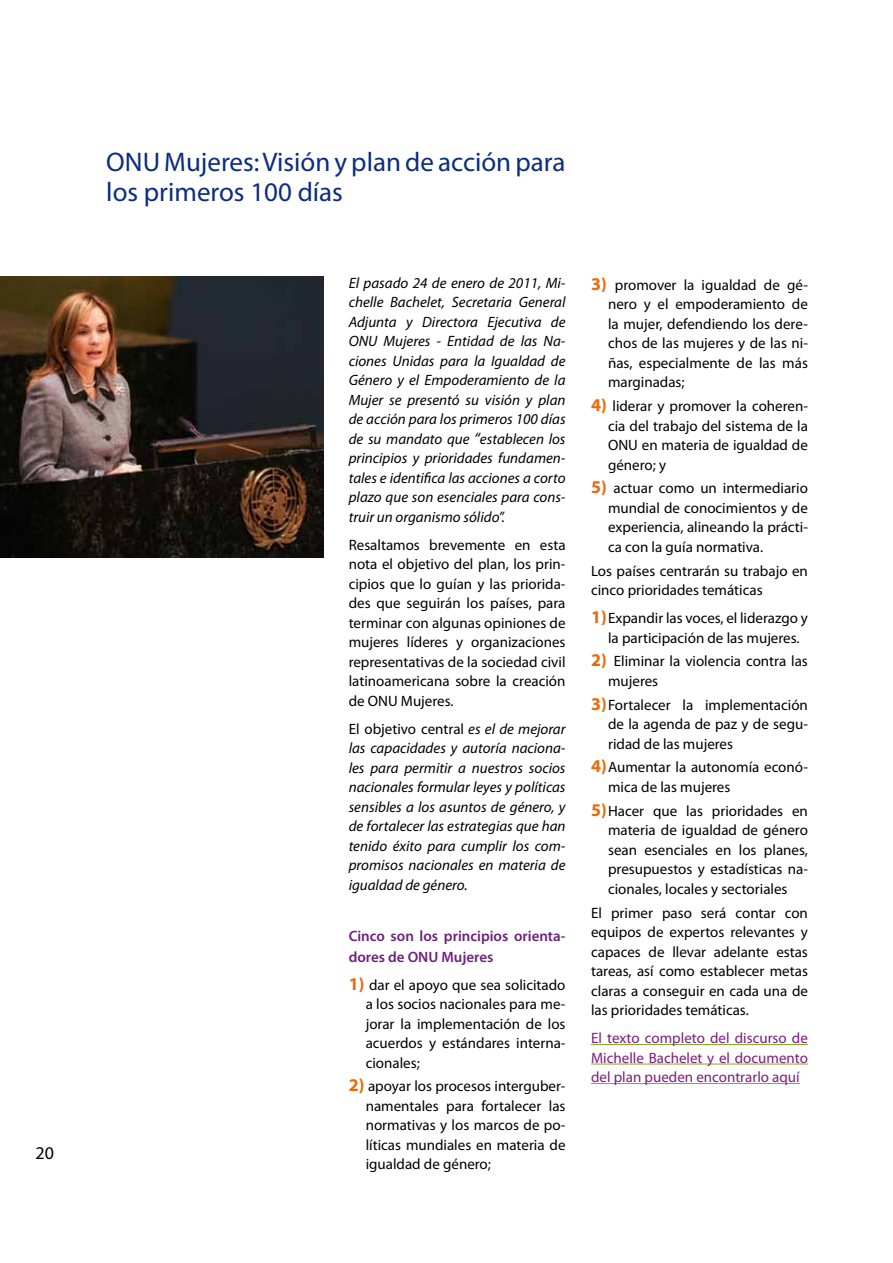
<style>
.page{position:relative;width:893px;height:1263px;background:#fff}
.page>*{position:absolute;margin:0;border:0;box-sizing:border-box;transform-origin:0 0}
.t1{font:27px/30px "Myriad Pro";color:#0c2c80}
.t2{font:18px "Myriad Pro";color:#000}
.t3{font:15px/19.5px "Myriad Pro";color:#000;text-align:justify}
.t4{font:italic 15px/19.5px "Myriad Pro";color:#000;text-align:justify}
.t5{font:15px/19.5px "Myriad Pro";color:#7d1b7d;text-align:justify}
.t6{font:600 15px/21px "Myriad Pro";color:#6d207d}
.s1{font-size:16.5px}
.s2{font-style:normal}
.s3{font-weight:700;font-size:18px;color:#eb690b}
</style>
<div class="page">
<hr style="left:591px;top:1044px;width:217px;height:1px;background:#7ead1f">
<hr style="left:591px;top:1064px;width:217px;height:1px;background:#7ead1f">
<hr style="left:591px;top:1083px;width:209px;height:1px;background:#7ead1f">
<img style="left:0;top:276px;width:323px;height:282px">
<p class="t2" style="left:35px;top:1142px;width:20px">20</p>
<h1 class="t1" style="left:106px;top:147px;width:461px">ONU Mujeres: Visión y plan de acción para los primeros 100 días</h1>
<p class="t4" style="left:349px;top:273px;width:218px">El pasado 24 de enero de 2011, Mi&shy;chelle Bachelet, Secretaria General Adjunta y Directora Ejecutiva de ONU Mujeres - Entidad de las Na&shy;ciones Unidas para la Igualdad de Género y el Empoderamiento de la Mujer se presentó su visión y plan de acción para los primeros 100 días de su mandato que <span class="s1">“</span>establecen los principios y prioridades fundamen&shy;tales e identifica las acciones a corto plazo que son esenciales para cons&shy;truir un organismo sólido”.</p>
<p class="t3" style="left:349px;top:535px;width:218px">Resaltamos brevemente en esta nota el objetivo del plan, los prin&shy;cipios que lo guían y las priorida&shy;des que seguirán los países, para terminar con algunas opiniones de mujeres líderes y organizaciones representativas de la sociedad civil latinoamericana sobre la creación de ONU Mujeres.</p>
<p class="t4" style="left:349px;top:719px;width:218px"><span class="s2">El objetivo central</span> es el de mejorar las capacidades y autoría naciona&shy;les para permitir a nuestros socios nacionales formular leyes y políticas sensibles a los asuntos de género, y de fortalecer las estrategias que han tenido éxito para cumplir los com&shy;promisos nacionales en materia de igualdad de género.</p>
<p class="t6" style="left:349px;top:924px;width:218px">Cinco son los principios orienta&shy;dores de ONU Mujeres</p>
<p class="t3" style="left:366px;top:974px;width:201px;text-indent:-17px"><span class="s3">1)</span> dar el apoyo que sea solicitado a los socios nacionales para me&shy;jorar la implementación de los acuerdos y estándares interna&shy;cionales;</p>
<p class="t3" style="left:366px;top:1076px;width:201px;text-indent:-17px"><span class="s3">2)</span> apoyar los procesos interguber&shy;namentales para fortalecer las normativas y los marcos de po&shy;líticas mundiales en materia de igualdad de género;</p>
<p class="t3" style="left:608px;top:275px;width:201px;text-indent:-17px"><span class="s3">3)</span> promover la igualdad de gé&shy;nero y el empoderamiento de la mujer, defendiendo los dere&shy;chos de las mujeres y de las ni&shy;ñas, especialmente de las más marginadas;</p>
<p class="t3" style="left:608px;top:396px;width:201px;text-indent:-17px"><span class="s3">4)</span> liderar y promover la coheren&shy;cia del trabajo del sistema de la ONU en materia de igualdad de género; y</p>
<p class="t3" style="left:608px;top:478px;width:201px;text-indent:-17px"><span class="s3">5)</span> actuar como un intermediario mundial de conocimientos y de experiencia, alineando la prácti&shy;ca con la guía normativa.</p>
<p class="t3" style="left:591px;top:561px;width:218px">Los países centrarán su trabajo en cinco prioridades temáticas</p>
<p class="t3" style="left:591px;top:608px;width:218px;text-align:center"><span class="s3">1)</span>Expandir las voces, el liderazgo y la participación de las mujeres.</p>
<p class="t3" style="left:608px;top:651px;width:201px;text-indent:-17px"><span class="s3">2)</span> Eliminar la violencia contra las mujeres</p>
<p class="t3" style="left:608px;top:695px;width:201px;text-indent:-17px"><span class="s3">3)</span>Fortalecer la implementación de la agenda de paz y de segu&shy;ridad de las mujeres</p>
<p class="t3" style="left:608px;top:757px;width:201px;text-indent:-17px"><span class="s3">4)</span>Aumentar la autonomía econó&shy;mica de las mujeres</p>
<p class="t3" style="left:608px;top:801px;width:201px;text-indent:-17px"><span class="s3">5)</span>Hacer que las prioridades en materia de igualdad de género sean esenciales en los planes, presupuestos y estadísticas na&shy;cionales, locales y sectoriales</p>
<p class="t3" style="left:591px;top:902px;width:218px">El primer paso será contar con equipos de expertos relevantes y capaces de llevar adelante estas tareas, así como establecer metas claras a conseguir en cada una de las prioridades temáticas.</p>
<p class="t5" style="left:591px;top:1028px;width:218px">El texto completo del discurso de Michelle Bachelet y el documento del plan pueden encontrarlo aquí</p>
</div>
